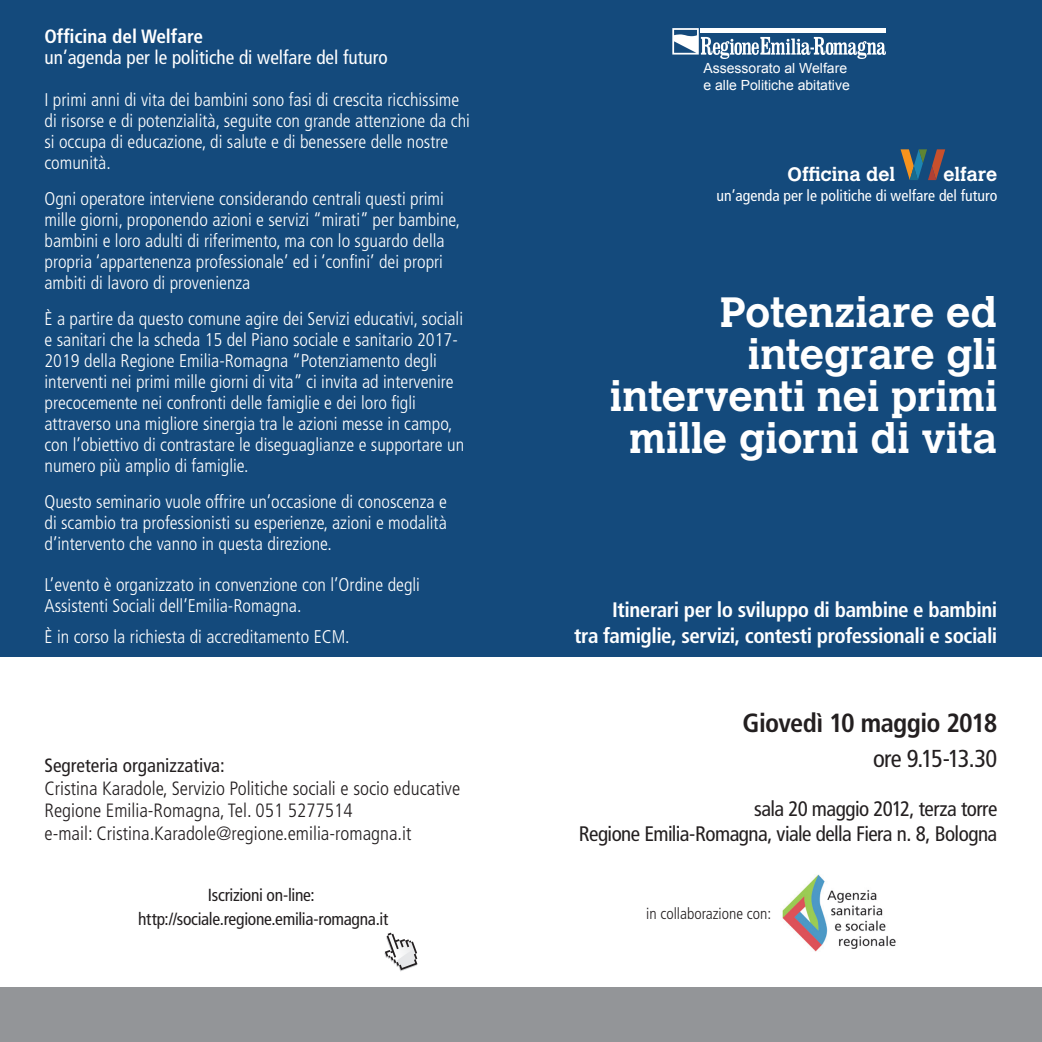
<style>
.page{position:relative;width:1042px;height:1042px;background:#fff}
.page>*{position:absolute;margin:0;border:0;box-sizing:border-box;transform-origin:0 0}
.Cover-Aperture_Cover{font:700 42px/42px "Calvert MT Std";color:#fff;text-align:right}
.Cover-Aperture_Cover-2{font:700 condensed 26.25px "Frutiger LT Std";letter-spacing:-.025em;color:#231f20}
.Cover-Aperture_Cover-3{font:condensed 24.5px "Frutiger LT Std";letter-spacing:-.025em;color:#231f20}
.Cover-Aperture_Cover-4{font:700 condensed 21px "Frutiger LT Std";letter-spacing:-.02em;color:#fff}
.Cover-Aperture_Cover-5{font:condensed 21px/25.2px "Frutiger LT Std";letter-spacing:-.025em;color:#231f20;text-align:right}
.intervento{font:300 condensed 19.25px "Frutiger LT Std";color:#231f20}
.intervento-2{font:condensed 19.25px "Frutiger LT Std";color:#fff}
.intervento-3{font:condensed 19.25px "Frutiger LT Std";color:#231f20}
.intervento-4{font:700 condensed 19.25px "Frutiger LT Std";color:#fff}
.t1{font:700 19.25px "Calvert MT Std";color:#fff}
.intervento-5{font:300 condensed 18.38px/21px "Frutiger LT Std";color:#fff}
.Cover-Aperture_Cover-6{font:condensed 17.5px "Frutiger LT Std";letter-spacing:-.015em;color:#231f20}
.intervento-6{font:condensed 15.75px "Frutiger LT Std";color:#fff}
.intervento-7{font:300 condensed 15.75px "Frutiger LT Std";color:#231f20}
.t2{font:14px "Arial";color:#fff}
</style>
<div class="page">
<div style="left:0;top:0;width:1042px;height:657px;background:#144a7c"></div>
<div style="left:0;top:987px;width:1042px;height:55px;background:#939598"></div>
<svg style="left:672px;top:28px;width:214px;height:31px"></svg>
<svg style="left:384px;top:932px;width:33px;height:39px"></svg>
<svg style="left:900px;top:149px;width:45px;height:31px"></svg>
<img style="left:782px;top:874px;width:114px;height:77px">
<p class="intervento-4" style="left:44px;top:25px;width:160px">Officina del Welfare</p>
<p class="intervento-2" style="left:44px;top:46px;width:345px">un’agenda per le politiche di welfare del futuro</p>
<p class="intervento-5" style="left:44px;top:89px;width:427px">I primi anni di vita dei bambini sono fasi di crescita ricchissime di risorse e di potenzialità, seguite con grande attenzione da chi si occupa di educazione, di salute e di benessere delle nostre comunità.</p>
<p class="intervento-5" style="left:44px;top:188px;width:417px">Ogni operatore interviene considerando centrali questi primi mille giorni, proponendo azioni e servizi “mirati” per bambine, bambini e loro adulti di riferimento, ma con lo sguardo della propria ‘appartenenza professionale’ ed i ‘confini’ dei propri ambiti di lavoro di provenienza</p>
<p class="intervento-5" style="left:44px;top:308px;width:421px">È a partire da questo comune agire dei Servizi educativi, sociali e sanitari che la scheda 15 del Piano sociale e sanitario 2017- 2019 della Regione Emilia-Romagna “Potenziamento degli interventi nei primi mille giorni di vita” ci invita ad intervenire precocemente nei confronti delle famiglie e dei loro figli attraverso una migliore sinergia tra le azioni messe in campo, con l’obiettivo di contrastare le diseguaglianze e supportare un numero più amplio di famiglie.</p>
<p class="intervento-5" style="left:44px;top:491px;width:404px;text-align:justify">Questo seminario vuole offrire un’occasione di conoscenza e di scambio tra professionisti su esperienze, azioni e modalità d’intervento che vanno in questa direzione.</p>
<p class="intervento-5" style="left:44px;top:574px;width:377px">L’evento è organizzato in convenzione con l’Ordine degli<br>Assistenti Sociali dell’Emilia-Romagna.</p>
<p class="intervento-5" style="left:44px;top:626px;width:307px">È in corso la richiesta di accreditamento ECM.</p>
<p class="intervento-3" style="left:44px;top:754px;width:182px">Segreteria organizzativa:</p>
<p class="intervento" style="left:44px;top:777px;width:417px">Cristina Karadole, Servizio Politiche sociali e socio educative</p>
<p class="intervento" style="left:44px;top:800px;width:310px">Regione Emilia-Romagna, Tel. 051 5277514</p>
<p class="intervento" style="left:44px;top:822px;width:368px">e-mail: Cristina.Karadole@regione.emilia-romagna.it</p>
<p class="Cover-Aperture_Cover-6" style="left:208px;top:884px;width:108px">Iscrizioni on-line:</p>
<p class="Cover-Aperture_Cover-6" style="left:138px;top:909px;width:251px">http://sociale.regione.emilia-romagna.it</p>
<p class="t2" style="left:703px;top:59px;width:145px">Assessorato al Welfare</p>
<p class="t2" style="left:703px;top:76px;width:148px">e alle Politiche abitative</p>
<p class="t1" style="left:787px;top:162px;width:109px">Officina del</p>
<p class="t1" style="left:943px;top:162px;width:55px">elfare</p>
<p class="intervento-6" style="left:716px;top:186px;width:282px">un’agenda per le politiche di welfare del futuro</p>
<p class="Cover-Aperture_Cover" style="left:610px;top:290px;width:389px">Potenziare ed integrare gli interventi nei primi mille giorni di vita</p>
<p class="Cover-Aperture_Cover-4" style="left:612px;top:597px;width:387px">Itinerari per lo sviluppo di bambine e bambini</p>
<p class="Cover-Aperture_Cover-4" style="left:574px;top:623px;width:424px">tra famiglie, servizi, contesti professionali e sociali</p>
<p class="Cover-Aperture_Cover-2" style="left:742px;top:707px;width:256px">Giovedì 10 maggio 2018</p>
<p class="Cover-Aperture_Cover-3" style="left:873px;top:744px;width:126px">ore 9.15-13.30</p>
<p class="Cover-Aperture_Cover-5" style="left:579px;top:796px;width:420px">sala 20 maggio 2012, terza torre<br>Regione Emilia-Romagna, viale della Fiera n. 8, Bologna</p>
<p class="intervento-7" style="left:646px;top:904px;width:126px">in collaborazione con:</p>
</div>
